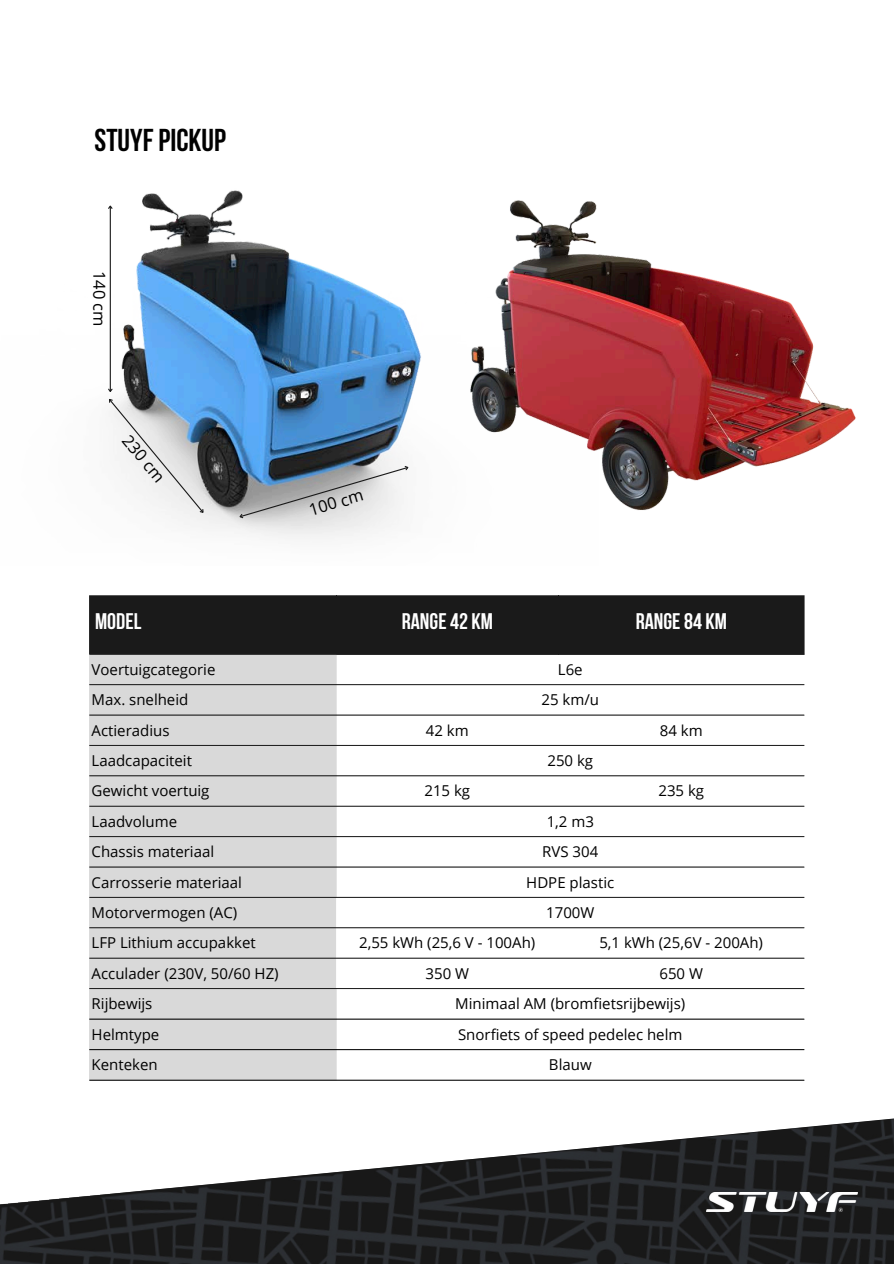
<style>
.page{position:relative;width:894px;height:1264px;background:#fff}
.page>*{position:absolute;margin:0;border:0;box-sizing:border-box;transform-origin:0 0}
.t1{font:700 31.5px "Bebas Neue";color:#000}
.t2{font:700 22.5px "Bebas Neue";color:#fff}
.t3{font:16.5px "Open Sans";color:#000}
.t4{font:15px "Open Sans";color:#000}
</style>
<div class="page">
<img style="left:109px;top:190px;width:130px;height:333px">
<img style="left:239px;top:191px;width:617px;height:332px">
<svg style="left:0;top:1118px;width:893px;height:145px"></svg>
<div style="left:89px;top:595px;width:715px;height:59px;background:#1a1a1a"></div>
<div style="left:89px;top:655px;width:247px;height:424px;background:#d9d9d9"></div>
<svg style="left:336px;top:928px;width:468px;height:31px"></svg>
<hr style="left:89px;top:654px;width:715px;height:1px;background:#1a1a1a">
<hr style="left:89px;top:684px;width:715px;height:1px;background:#1a1a1a">
<hr style="left:89px;top:714px;width:715px;height:1px;background:#1a1a1a">
<hr style="left:89px;top:745px;width:715px;height:1px;background:#1a1a1a">
<hr style="left:89px;top:775px;width:715px;height:1px;background:#1a1a1a">
<hr style="left:89px;top:806px;width:715px;height:1px;background:#1a1a1a">
<hr style="left:89px;top:836px;width:715px;height:1px;background:#1a1a1a">
<hr style="left:89px;top:866px;width:715px;height:1px;background:#1a1a1a">
<hr style="left:89px;top:897px;width:715px;height:1px;background:#1a1a1a">
<hr style="left:89px;top:927px;width:715px;height:1px;background:#1a1a1a">
<hr style="left:89px;top:957px;width:715px;height:1px;background:#1a1a1a">
<hr style="left:89px;top:988px;width:715px;height:1px;background:#1a1a1a">
<hr style="left:89px;top:1018px;width:715px;height:1px;background:#000">
<hr style="left:89px;top:1049px;width:715px;height:1px;background:#000">
<hr style="left:89px;top:1079px;width:715px;height:1px;background:#000">
<svg style="left:237px;top:464px;width:173px;height:56px;background:#abb1b6"></svg>
<hr style="left:110px;top:206px;width:1px;height:185px;background:#1a1a1a">
<svg style="left:108px;top:204px;width:5px;height:6px"></svg>
<svg style="left:108px;top:387px;width:98px;height:129px"></svg>
<img style="left:706px;top:1192px;width:151px;height:19px">
<p class="t1" style="left:95px;top:128px;width:133px">STUYF PICKUP</p>
<p class="t3" style="left:111px;top:271px;width:57px;rotate:90deg">140 cm</p>
<p class="t3" style="left:135px;top:429px;width:57px;rotate:50deg">230 cm</p>
<p class="t3" style="left:306px;top:498px;width:57px;rotate:-16deg">100 cm</p>
<h1 class="t2" style="left:95px;top:612px;width:48px">MODEL</h1>
<p class="t2" style="left:401px;top:612px;width:93px">RANGE 42 KM</p>
<p class="t2" style="left:635px;top:612px;width:93px">RANGE 84 KM</p>
<p class="t4" style="left:92px;top:658px;width:125px">Voertuigcategorie</p>
<p class="t4" style="left:557px;top:658px;width:26px">L6e</p>
<p class="t4" style="left:92px;top:689px;width:98px">Max. snelheid</p>
<p class="t4" style="left:541px;top:689px;width:59px">25 km/u</p>
<p class="t4" style="left:92px;top:719px;width:79px">Actieradius</p>
<p class="t4" style="left:426px;top:719px;width:44px">42 km</p>
<p class="t4" style="left:659px;top:719px;width:44px">84 km</p>
<p class="t4" style="left:92px;top:750px;width:102px">Laadcapaciteit</p>
<p class="t4" style="left:547px;top:750px;width:47px">250 kg</p>
<p class="t4" style="left:92px;top:780px;width:119px">Gewicht voertuig</p>
<p class="t4" style="left:424px;top:780px;width:47px">215 kg</p>
<p class="t4" style="left:658px;top:780px;width:47px">235 kg</p>
<p class="t4" style="left:92px;top:810px;width:87px">Laadvolume</p>
<p class="t4" style="left:546px;top:810px;width:49px">1,2 m3</p>
<p class="t4" style="left:92px;top:841px;width:124px">Chassis materiaal</p>
<p class="t4" style="left:542px;top:841px;width:57px">RVS 304</p>
<p class="t4" style="left:92px;top:871px;width:152px">Carrosserie materiaal</p>
<p class="t4" style="left:526px;top:871px;width:89px">HDPE plastic</p>
<p class="t4" style="left:92px;top:901px;width:147px">Motorvermogen (AC)</p>
<p class="t4" style="left:546px;top:901px;width:50px">1700W</p>
<p class="t4" style="left:92px;top:932px;width:166px">LFP Lithium accupakket</p>
<p class="t4" style="left:359px;top:932px;width:178px">2,55 kWh (25,6 V - 100Ah)</p>
<p class="t4" style="left:599px;top:932px;width:165px">5,1 kWh (25,6V - 200Ah)</p>
<p class="t4" style="left:92px;top:962px;width:188px">Acculader (230V, 50/60 HZ)</p>
<p class="t4" style="left:425px;top:962px;width:45px">350 W</p>
<p class="t4" style="left:659px;top:962px;width:45px">650 W</p>
<p class="t4" style="left:92px;top:993px;width:62px">Rijbewijs</p>
<p class="t4" style="left:455px;top:993px;width:231px">Minimaal AM (bromfietsrijbewijs)</p>
<p class="t4" style="left:92px;top:1023px;width:69px">Helmtype</p>
<p class="t4" style="left:458px;top:1023px;width:226px">Snorfiets of speed pedelec helm</p>
<p class="t4" style="left:92px;top:1054px;width:67px">Kenteken</p>
<p class="t4" style="left:549px;top:1054px;width:44px">Blauw</p>
</div>
